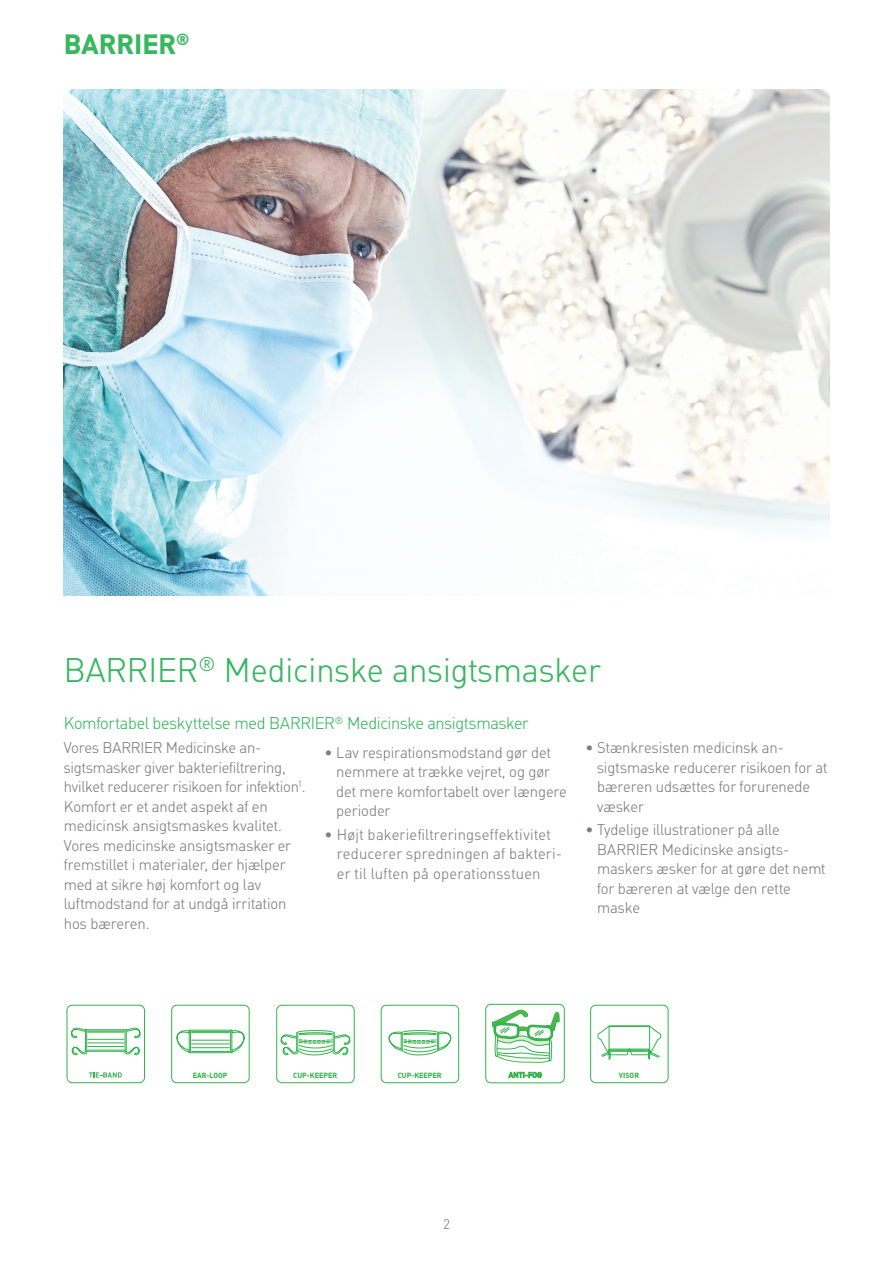
<style>
.page{position:relative;width:893px;height:1263px;background:#fff}
.page>*{position:absolute;margin:0;border:0;box-sizing:border-box;transform-origin:0 0}
.Heading{font:300 33px "Molnlycke Din";color:#39b660}
.TABLE_Body_Items_cen{font:700 27px "Molnlycke Din";color:#39b660}
.Body_heading_all{font:300 16.5px "Molnlycke Din";letter-spacing:-.02em;color:#39b660}
.Body_bullets{font:300 15px/19.5px "Molnlycke Din";color:#7c7d85}
.Body{font:300 15px/19.5px "Molnlycke Din";letter-spacing:-.005em;color:#7c7d85}
.t1{font:300 13.5px "Molnlycke Din";color:#7c7d85}
.t2{font:700 7.35px "Molnlycke Din";color:#34b44d}
</style>
<div class="page">
<img style="left:64px;top:89px;width:765px;height:506px">
<div style="left:171px;top:1005px;width:79px;height:78px;border:1px solid #34b44d;border-radius:5px"></div>
<svg style="left:176px;top:1029px;width:69px;height:24px"></svg>
<hr style="left:191px;top:1032px;width:39px;height:1px;background:#34b44d">
<hr style="left:191px;top:1031px;width:39px;height:1px;background:#34b44d">
<hr style="left:191px;top:1051px;width:39px;height:1px;background:#34b44d">
<svg style="left:67px;top:1005px;width:78px;height:78px"></svg>
<hr style="left:87px;top:1032px;width:37px;height:1px;background:#34b44d">
<hr style="left:87px;top:1031px;width:37px;height:1px;background:#34b44d">
<hr style="left:87px;top:1050px;width:37px;height:1px;background:#34b44d">
<div style="left:485px;top:1004px;width:80px;height:79px;border:1px solid #34b44d;border-radius:5px"></div>
<svg style="left:492px;top:1010px;width:68px;height:74px"></svg>
<svg style="left:381px;top:1005px;width:78px;height:78px"></svg>
<svg style="left:276px;top:1005px;width:79px;height:78px"></svg>
<div style="left:590px;top:1005px;width:79px;height:78px;border:1px solid #34b44d;border-radius:5px"></div>
<svg style="left:597px;top:1025px;width:65px;height:35px"></svg>
<p class="TABLE_Body_Items_cen" style="left:64px;top:28px;width:127px">BARRIER<sup>®</sup></p>
<p class="Heading" style="left:64px;top:652px;width:538px">BARRIER<sup>®</sup> Medicinske ansigtsmasker</p>
<p class="Body_heading_all" style="left:64px;top:714px;width:466px">Komfortabel beskyttelse med BARRIER<sup>®</sup> Medicinske ansigtsmasker</p>
<p class="Body" style="left:64px;top:738px;width:243px">Vores BARRIER Medicinske an&shy;sigtsmasker giver bakteriefiltrering, hvilket reducerer risikoen for infektion<sup>1</sup>.<br>Komfort er et andet aspekt af en medicinsk ansigtsmaskes kvalitet.<br>Vores medicinske ansigtsmasker er fremstillet i materialer, der hjælper med at sikre høj komfort og lav luftmodstand for at undgå irritation hos bæreren.</p>
<p class="Body_bullets" style="left:336px;top:743px;width:232px;text-indent:-12px">• Lav respirationsmodstand gør det nemmere at trække vejret, og gør det mere komfortabelt over længere perioder</p>
<p class="Body_bullets" style="left:337px;top:825px;width:227px;text-indent:-12px">• Højt bakeriefiltreringseffektivitet reducerer spredningen af bakteri&shy;er til luften på operationsstuen</p>
<p class="Body_bullets" style="left:597px;top:738px;width:232px;text-indent:-12px">• Stænkresisten medicinsk an&shy;sigtsmaske reducerer risikoen for at bæreren udsættes for forurenede væsker</p>
<p class="Body_bullets" style="left:597px;top:820px;width:230px;text-indent:-12px">• Tydelige illustrationer på alle<br>BARRIER Medicinske ansigts&shy;maskers æsker for at gøre det nemt for bæreren at vælge den rette maske</p>
<p class="t2" style="left:193px;top:1070px;width:36px">EAR-LOOP</p>
<p class="t2" style="left:293px;top:1070px;width:45px">CUP-KEEPER</p>
<p class="t2" style="left:398px;top:1070px;width:45px">CUP-KEEPER</p>
<p class="t2" style="left:619px;top:1070px;width:22px">VISOR</p>
<p class="t1" style="left:443px;top:1216px;width:8px">2</p>
</div>
